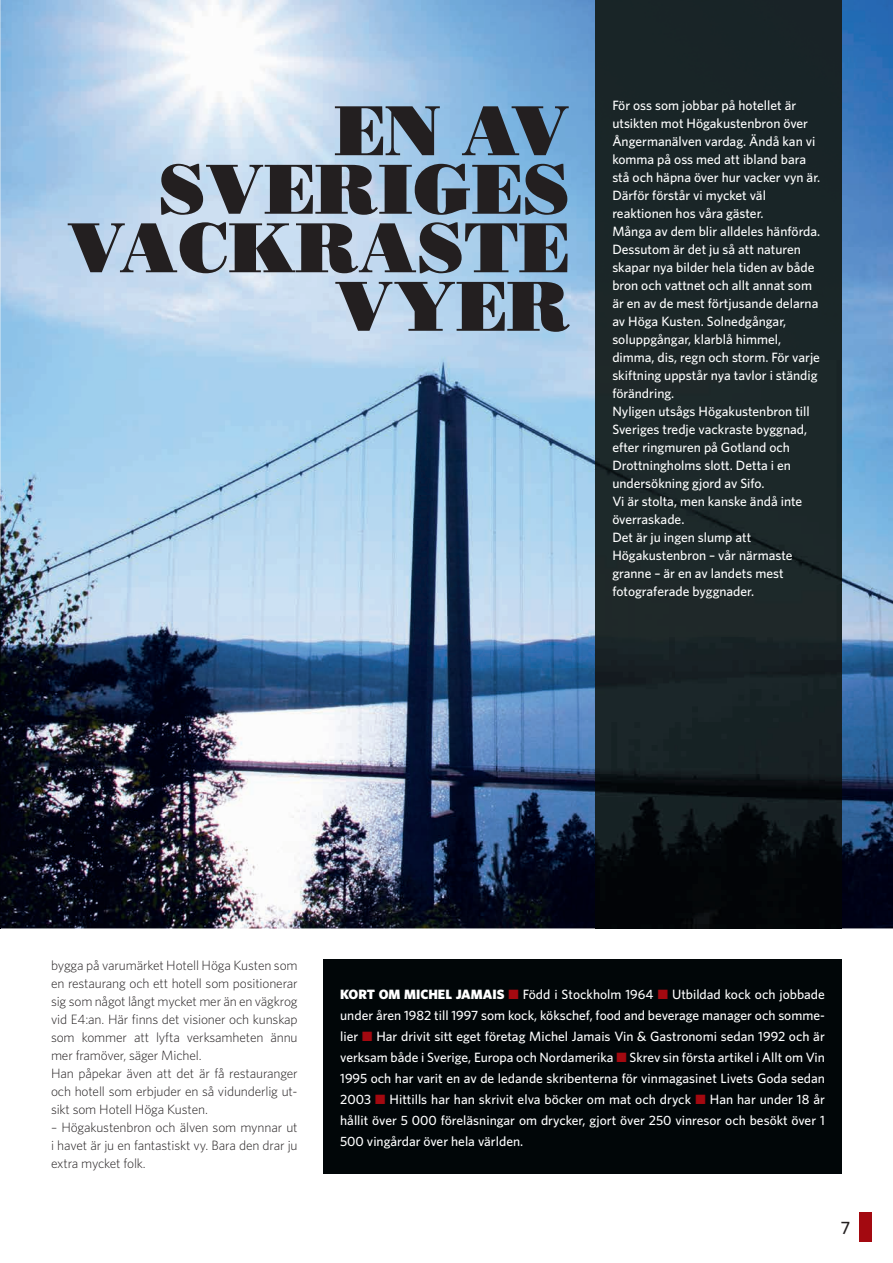
<style>
.page{position:relative;width:893px;height:1263px;background:#fff}
.page>*{position:absolute;margin:0;border:0;box-sizing:border-box;transform-origin:0 0}
.t1{font:70.5px/58.5px "Bodoni Poster";color:#231f20;text-align:right}
.t2{font:500 18px "Whitney";color:#231f20}
.t3{font:500 13.5px/18px "Whitney";color:#fff}
.t4{font:300 13.5px/18px "Whitney";letter-spacing:-.01em;color:#231f20}
.s1{font-weight:900}
.s2{color:#a30910}
</style>
<div class="page">
<div style="left:859px;top:1212px;width:13px;height:30px;background:#a30910"></div>
<img style="left:0;top:0;width:893px;height:928px">
<img style="left:595px;top:0;width:247px;height:928px">
<div style="left:323px;top:960px;width:519px;height:214px;background:#010608"></div>
<h1 class="t1" style="left:67px;top:101px;width:504px">EN AV<br>SVERIGES<br>VACKRASTE<br>VYER</h1>
<p class="t3" style="left:612px;top:96px;width:209px">För oss som jobbar på hotellet är utsikten mot Högakustenbron över<br>Ångermanälven vardag. Ändå kan vi komma på oss med att ibland bara stå och häpna över hur vacker vyn är.<br>Därför förstår vi mycket väl reaktionen hos våra gäster.<br>Många av dem blir alldeles hänförda.<br>Dessutom är det ju så att naturen skapar nya bilder hela tiden av både bron och vattnet och allt annat som är en av de mest förtjusande delarna av Höga Kusten. Solnedgångar, soluppgångar, klarblå himmel, dimma, dis, regn och storm. För varje skiftning uppstår nya tavlor i ständig förändring.<br>Nyligen utsågs Högakustenbron till<br>Sveriges tredje vackraste byggnad, efter ringmuren på Gotland och<br>Drottningholms slott. Detta i en undersökning gjord av Sifo.<br>Vi är stolta, men kanske ändå inte överraskade.<br>Det är ju ingen slump att<br>Högakustenbron – vår närmaste granne – är en av landets mest fotograferade byggnader.</p>
<p class="t4" style="left:51px;top:956px;width:248px">bygga på varumärket Hotell Höga Kusten som en restaurang och ett hotell som positionerar sig som något långt mycket mer än en vägkrog vid E4:an. Här finns det visioner och kunskap som kommer att lyfta verksamheten ännu mer framöver, säger Michel.<br>Han påpekar även att det är få restauranger och hotell som erbjuder en så vidunderlig ut&shy;sikt som Hotell Höga Kusten.</p>
<p class="t4" style="left:51px;top:1118px;width:248px;text-align:justify">– Högakustenbron och älven som mynnar ut i havet är ju en fantastiskt vy. Bara den drar ju extra mycket folk.</p>
<p class="t3" style="left:340px;top:983px;width:486px;line-height:21px;text-align:justify"><span class="s1">KORT OM MICHEL JAMAIS</span> <span class="s2">■</span> Född i Stockholm 1964 <span class="s2">■</span> Utbildad kock och jobbade under åren 1982 till 1997 som kock, kökschef, food and beverage manager och somme&shy;lier <span class="s2">■</span> Har drivit sitt eget företag Michel Jamais Vin &amp; Gastronomi sedan 1992 och är verksam både i Sverige, Europa och Nordamerika <span class="s2">■</span> Skrev sin första artikel i Allt om Vin 1995 och har varit en av de ledande skribenterna för vinmagasinet Livets Goda sedan 2003 <span class="s2">■</span> Hittills har han skrivit elva böcker om mat och dryck <span class="s2">■</span> Han har under 18 år hållit över 5 000 föreläsningar om drycker, gjort över 250 vinresor och besökt över 1<br>500 vingårdar över hela världen.</p>
<h2 class="t2" style="left:841px;top:1216px;width:11px">7</h2>
</div>
